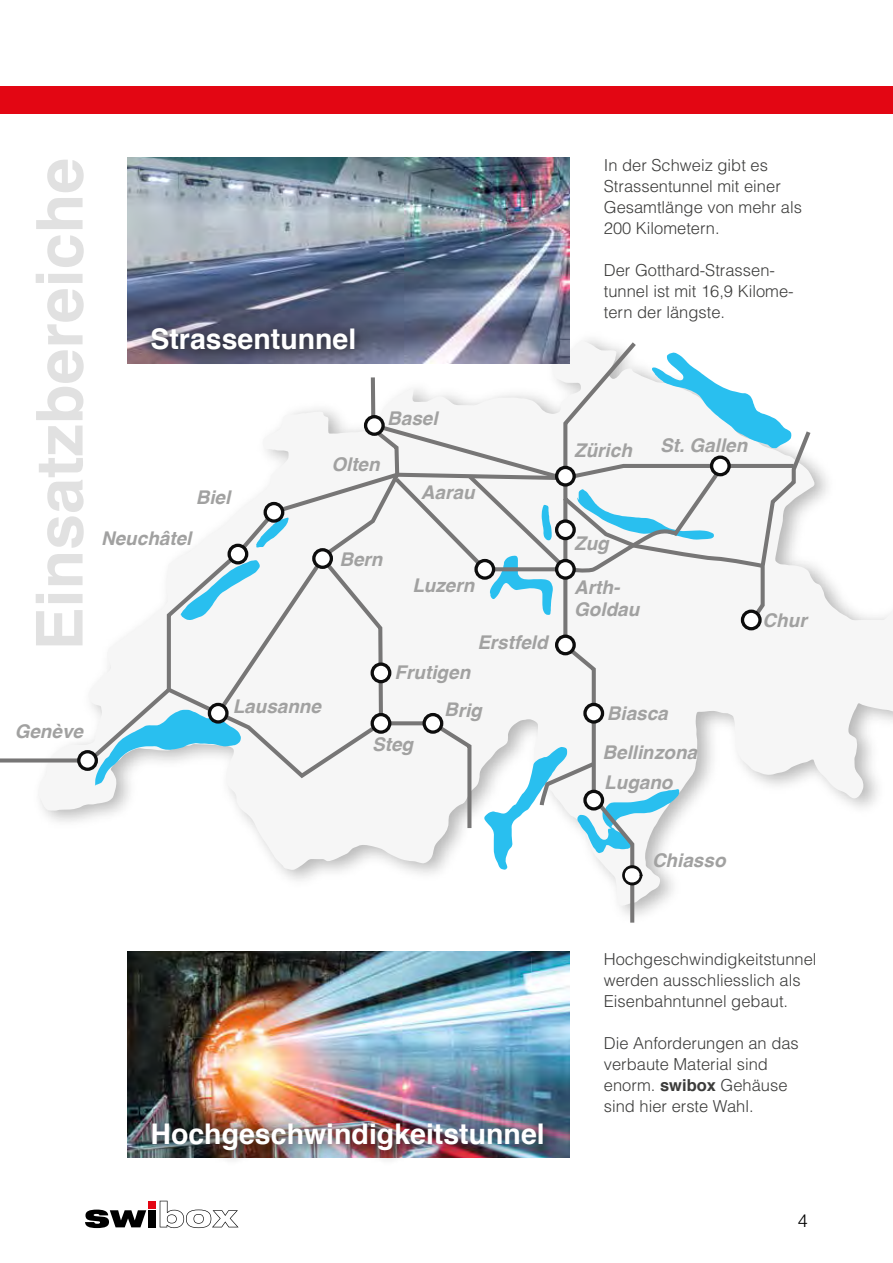
<style>
.page{position:relative;width:893px;height:1263px;background:#fff}
.page>*{position:absolute;margin:0;border:0;box-sizing:border-box;transform-origin:0 0}
.t1{font:700 64.65px "Helvetica";color:#dadada}
.t2{font:700 28.5px "Helvetica";color:#fff}
.t3{font:italic 700 18.9px/22.6px "Helvetica";color:#9d9d9c}
.t4{font:300 18px "Helvetica";color:#000}
.t5{font:300 16.5px/21px "Helvetica";color:#3c3c3b}
.s1{font-family:"Arial"}
.s2{font-weight:700}
</style>
<div class="page">
<div style="left:0;top:86px;width:893px;height:28px;background:#e30613"></div>
<svg style="left:85px;top:1209px;width:61px;height:19px"></svg>
<div style="left:148px;top:1210px;width:8px;height:17px;background:#000"></div>
<svg style="left:160px;top:1201px;width:79px;height:27px"></svg>
<div style="left:148px;top:1201px;width:8px;height:7px;background:#e30613"></div>
<svg style="left:40px;top:340px;width:853px;height:541px"></svg>
<svg style="left:95px;top:764px;width:68px;height:22px"></svg>
<svg style="left:0;top:462px;width:213px;height:302px"></svg>
<svg style="left:570px;top:339px;width:197px;height:13px"></svg>
<svg style="left:213px;top:373px;width:104px;height:311px"></svg>
<svg style="left:163px;top:684px;width:154px;height:148px"></svg>
<svg style="left:314px;top:550px;width:17px;height:17px"></svg>
<div style="left:312px;top:548px;width:21px;height:21px;border:3px solid #000;border-radius:50%"></div>
<svg style="left:265px;top:503px;width:18px;height:18px"></svg>
<div style="left:264px;top:502px;width:20px;height:21px;border:3px solid #000;border-radius:50%"></div>
<div style="left:229px;top:545px;width:18px;height:18px;background:#fff;border-radius:50%"></div>
<div style="left:228px;top:544px;width:20px;height:20px;border:3px solid #000;border-radius:50%"></div>
<svg style="left:209px;top:704px;width:18px;height:18px"></svg>
<div style="left:208px;top:703px;width:21px;height:21px;border:3px solid #000;border-radius:50%"></div>
<svg style="left:79px;top:752px;width:17px;height:17px"></svg>
<div style="left:77px;top:750px;width:21px;height:21px;border:3px solid #000;border-radius:50%"></div>
<svg style="left:317px;top:352px;width:497px;height:571px"></svg>
<img style="left:128px;top:157px;width:442px;height:206px">
<img style="left:128px;top:951px;width:442px;height:206px">
<div style="left:141px;top:1113px;width:419px;height:53px;background:#000;opacity:.75"></div>
<div style="left:141px;top:317px;width:230px;height:49px;background:#000;opacity:.75"></div>
<h1 class="t1" style="left:8px;top:651px;width:494px;rotate:-90deg">Einsatzbereiche</h1>
<p class="t5" style="left:604px;top:154px;width:200px">In der Schweiz gibt es<br>Strassentunnel mit einer<br>Gesamtlänge von mehr als<br>200 Kilometern.</p>
<p class="t5" style="left:604px;top:259px;width:191px">Der Gotthard-Strassen&shy;tunnel ist mit 16,9 Kilome&shy;tern der längste.</p>
<h2 class="t2" style="left:150px;top:316px;width:207px">Strassentunnel</h2>
<p class="t3" style="left:387px;top:408px;width:52px">Basel</p>
<p class="t3" style="left:574px;top:439px;width:59px">Zürich</p>
<p class="t3" style="left:660px;top:434px;width:89px">St. Gallen</p>
<p class="t3" style="left:331px;top:453px;width:50px">Olten</p>
<p class="t3" style="left:421px;top:481px;width:55px">Aarau</p>
<p class="t3" style="left:196px;top:486px;width:36px">Biel</p>
<p class="t3" style="left:101px;top:527px;width:92px">Neuchâtel</p>
<p class="t3" style="left:574px;top:532px;width:36px">Zug</p>
<p class="t3" style="left:574px;top:576px;width:67px">Arth-<br>Goldau</p>
<p class="t3" style="left:339px;top:548px;width:45px">Bern</p>
<p class="t3" style="left:412px;top:574px;width:63px">Luzern</p>
<p class="t3" style="left:763px;top:609px;width:46px">Chur</p>
<p class="t3" style="left:477px;top:631px;width:72px">Erstfeld</p>
<p class="t3" style="left:15px;top:720px;width:70px">Genève</p>
<p class="t3" style="left:233px;top:695px;width:90px">Lausanne</p>
<p class="t3" style="left:395px;top:661px;width:77px">Frutigen</p>
<p class="t3" style="left:444px;top:698px;width:39px;rotate:1deg">Brig</p>
<p class="t3" style="left:372px;top:733px;width:42px">Steg</p>
<h2 class="t2" style="left:150px;top:1111px;width:396px">Hochgeschwindigkeitstunnel</h2>
<p class="t3" style="left:607px;top:702px;width:62px">Biasca</p>
<p class="t3" style="left:603px;top:741px;width:96px">Belli<span class="s1">n</span>zona</p>
<p class="t3" style="left:604px;top:771px;width:70px">Lugano</p>
<p class="t3" style="left:652px;top:849px;width:75px">Chiasso</p>
<p class="t5" style="left:604px;top:948px;width:214px">Hochgeschwindigkeitstunnel werden ausschliesslich als<br>Eisenbahntunnel gebaut.</p>
<p class="t5" style="left:604px;top:1032px;width:197px">Die Anforderungen an das verbaute Material sind enorm. <span class="s2">swibox</span> Gehäuse sind hier erste Wahl.</p>
<p class="t4" style="left:798px;top:1210px;width:12px">4</p>
</div>
